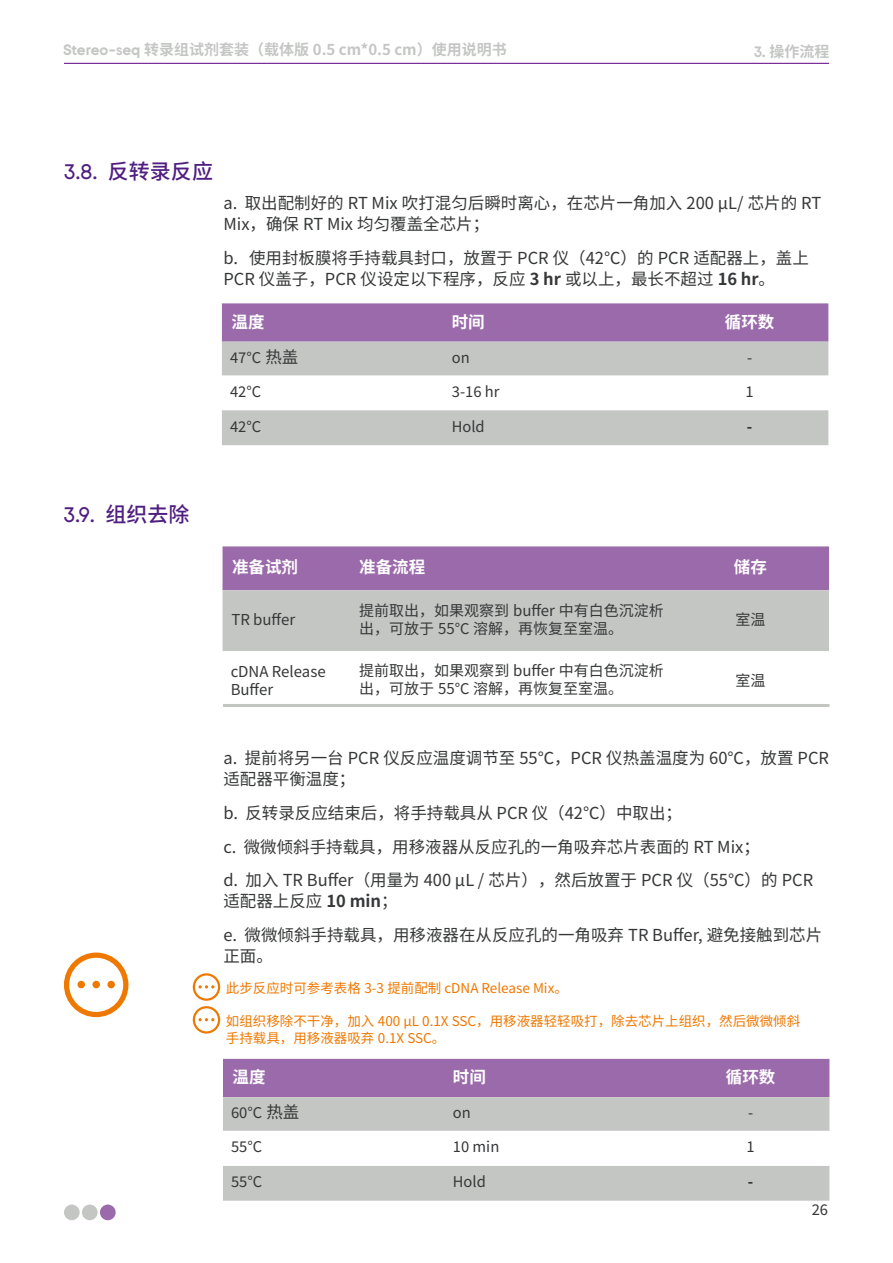
<style>
.page{position:relative;width:893px;height:1263px;background:#fff}
.page>*{position:absolute;margin:0;border:0;box-sizing:border-box;transform-origin:0 0}
.t1{font:500 21px "Source Han Sans SC";color:#4f1e80}
.t2{font:500 21px "BGI";color:#4f1e80}
.t3{font:16.5px/21px "Source Han Sans SC";color:#363738}
.t4{font:16.5px "Source Sans Pro";color:#363738}
.t5{font:700 16.5px "Source Han Sans SC";color:#fff}
.t6{font:700 16.5px "Source Sans Pro";color:#363738}
.t7{font:15px/18.5px "Source Han Sans SC";color:#363738}
.t8{font:700 15px "Source Han Sans SC";color:#c4c6c4}
.t9{font:13.5px/16.5px "Source Han Sans SC";color:#ee7800}
.s1{font-family:"BGI"}
.s2{font-weight:700}
.s3{font-family:"Source Han Sans SC"}
.s4{font-family:"Source Sans Pro";font-size:16.5px}
</style>
<div class="page">
<div style="left:100px;top:1204px;width:16px;height:16px;background:#9b6aab;border-radius:50%"></div>
<hr style="left:64px;top:63px;width:765px;height:1px;background:#5e0085">
<div style="left:64px;top:1204px;width:16px;height:16px;background:#c4c6c4;border-radius:50%"></div>
<div style="left:82px;top:1204px;width:16px;height:16px;background:#c4c6c4;border-radius:50%"></div>
<div style="left:222px;top:303px;width:606px;height:39px;background:#9b6aab"></div>
<svg style="left:222px;top:342px;width:606px;height:103px;fill:#c4c6c4"></svg>
<svg style="left:64px;top:952px;width:64px;height:65px"></svg>
<div style="left:78px;top:981px;width:7px;height:7px;background:#ee7800;border-radius:50%"></div>
<div style="left:92px;top:981px;width:8px;height:7px;background:#ee7800;border-radius:50%"></div>
<div style="left:107px;top:981px;width:8px;height:7px;background:#ee7800;border-radius:50%"></div>
<div style="left:223px;top:1059px;width:606px;height:38px;background:#9b6aab"></div>
<div style="left:223px;top:1097px;width:606px;height:104px;background:#c4c6c4"></div>
<svg style="left:223px;top:1131px;width:606px;height:35px"></svg>
<svg style="left:193px;top:973px;width:27px;height:60px"></svg>
<svg style="left:223px;top:546px;width:606px;height:105px;background:#b3a0b9"></svg>
<hr style="left:223px;top:704px;width:607px;height:3px;background:#c4c6c4">
<p class="t8" style="left:63px;top:41px;width:445px"><span class="s1">Stereo-seq</span> 转录组试剂套装（载体版 0.5 cm*0.5 cm）使用说明书</p>
<p class="t8" style="left:754px;top:43px;width:77px"><span class="s1">3.</span> 操作流程</p>
<p class="t1" style="left:64px;top:160px;width:150px"><span class="s1">3.8.</span> 反转录反应</p>
<p class="t3" style="left:223px;top:193px;width:599px">a. 取出配制好的 RT Mix 吹打混匀后瞬时离心，在芯片一角加入 200 μL/ 芯片的 RT<br>Mix，确保 RT Mix 均匀覆盖全芯片；</p>
<p class="t3" style="left:223px;top:248px;width:587px">b. 使用封板膜将手持载具封口，放置于 PCR 仪（42℃）的 PCR 适配器上，盖上<br>PCR 仪盖子，PCR 仪设定以下程序，反应 <span class="s2">3 hr</span> 或以上，最长不超过 <span class="s2">16 hr</span>。</p>
<p class="t5" style="left:232px;top:312px;width:34px">温度</p>
<p class="t5" style="left:452px;top:312px;width:34px">时间</p>
<p class="t5" style="left:725px;top:312px;width:51px">循环数</p>
<p class="t4" style="left:230px;top:347px;width:70px">47°C <span class="s3">热盖</span></p>
<p class="t4" style="left:452px;top:347px;width:19px">on</p>
<p class="t4" style="left:747px;top:347px;width:7px">-</p>
<p class="t4" style="left:230px;top:381px;width:33px">42°C</p>
<p class="t4" style="left:452px;top:381px;width:49px">3-16 hr</p>
<p class="t4" style="left:745px;top:381px;width:10px">1</p>
<p class="t4" style="left:230px;top:416px;width:33px">42°C</p>
<p class="t4" style="left:452px;top:416px;width:34px">Hold</p>
<p class="t6" style="left:747px;top:416px;width:7px">-</p>
<p class="t2" style="left:64px;top:505px;width:127px">3.9. <span class="s3">组织去除</span></p>
<p class="t5" style="left:232px;top:558px;width:67px">准备试剂</p>
<p class="t5" style="left:359px;top:558px;width:68px">准备流程</p>
<p class="t5" style="left:734px;top:558px;width:34px">储存</p>
<p class="t7" style="left:231px;top:611px;width:65px">TR buffer</p>
<p class="t7" style="left:359px;top:601px;width:306px">提前取出，如果观察到 buffer 中有白色沉淀析出，可放于 55<span class="s4">°C</span> 溶解，再恢复至室温。</p>
<p class="t7" style="left:735px;top:611px;width:31px">室温</p>
<p class="t7" style="left:231px;top:662px;width:97px;line-height:18px">cDNA Release<br>Buffer</p>
<p class="t7" style="left:359px;top:661px;width:306px">提前取出，如果观察到 buffer 中有白色沉淀析出，可放于 55<span class="s4">°C</span> 溶解，再恢复至室温。</p>
<p class="t7" style="left:735px;top:671px;width:31px">室温</p>
<p class="t3" style="left:223px;top:748px;width:607px">a. 提前将另一台 PCR 仪反应温度调节至 55℃，PCR 仪热盖温度为 60℃，放置 PCR适配器平衡温度；</p>
<p class="t3" style="left:223px;top:796px;width:591px;line-height:33.8px">b. 反转录反应结束后，将手持载具从 PCR 仪（42℃）中取出；<br>c. 微微倾斜手持载具，用移液器从反应孔的一角吸弃芯片表面的 RT Mix；<br>d. 加入 TR Buffer（用量为 400 μL / 芯片），然后放置于 PCR 仪（55℃）的 PCR</p>
<p class="t3" style="left:223px;top:885px;width:600px;line-height:33.8px">适配器上反应 <span class="s2">10 min</span>；<br>e. 微微倾斜手持载具，用移液器在从反应孔的一角吸弃 TR Buffer, 避免接触到芯片</p>
<p class="t3" style="left:223px;top:946px;width:51px">正面。</p>
<p class="t9" style="left:226px;top:980px;width:343px">此步反应时可参考表格 3-3 提前配制 cDNA Release Mix。</p>
<p class="t9" style="left:226px;top:1013px;width:576px">如组织移除不干净，加入 400 μL 0.1X SSC，用移液器轻轻吸打，除去芯片上组织，然后微微倾斜手持载具，用移液器吸弃 0.1X SSC。</p>
<p class="t5" style="left:233px;top:1068px;width:34px">温度</p>
<p class="t5" style="left:453px;top:1068px;width:34px">时间</p>
<p class="t5" style="left:726px;top:1068px;width:51px">循环数</p>
<p class="t4" style="left:231px;top:1102px;width:70px">60°C <span class="s3">热盖</span></p>
<p class="t4" style="left:453px;top:1102px;width:19px">on</p>
<p class="t4" style="left:748px;top:1102px;width:7px">-</p>
<p class="t4" style="left:231px;top:1136px;width:33px">55°C</p>
<p class="t4" style="left:453px;top:1136px;width:48px">10 min</p>
<p class="t4" style="left:747px;top:1136px;width:10px">1</p>
<p class="t4" style="left:231px;top:1171px;width:33px">55°C</p>
<p class="t4" style="left:453px;top:1171px;width:34px">Hold</p>
<p class="t6" style="left:748px;top:1171px;width:7px">-</p>
<p class="t4" style="left:812px;top:1199px;width:18px">26</p>
</div>
